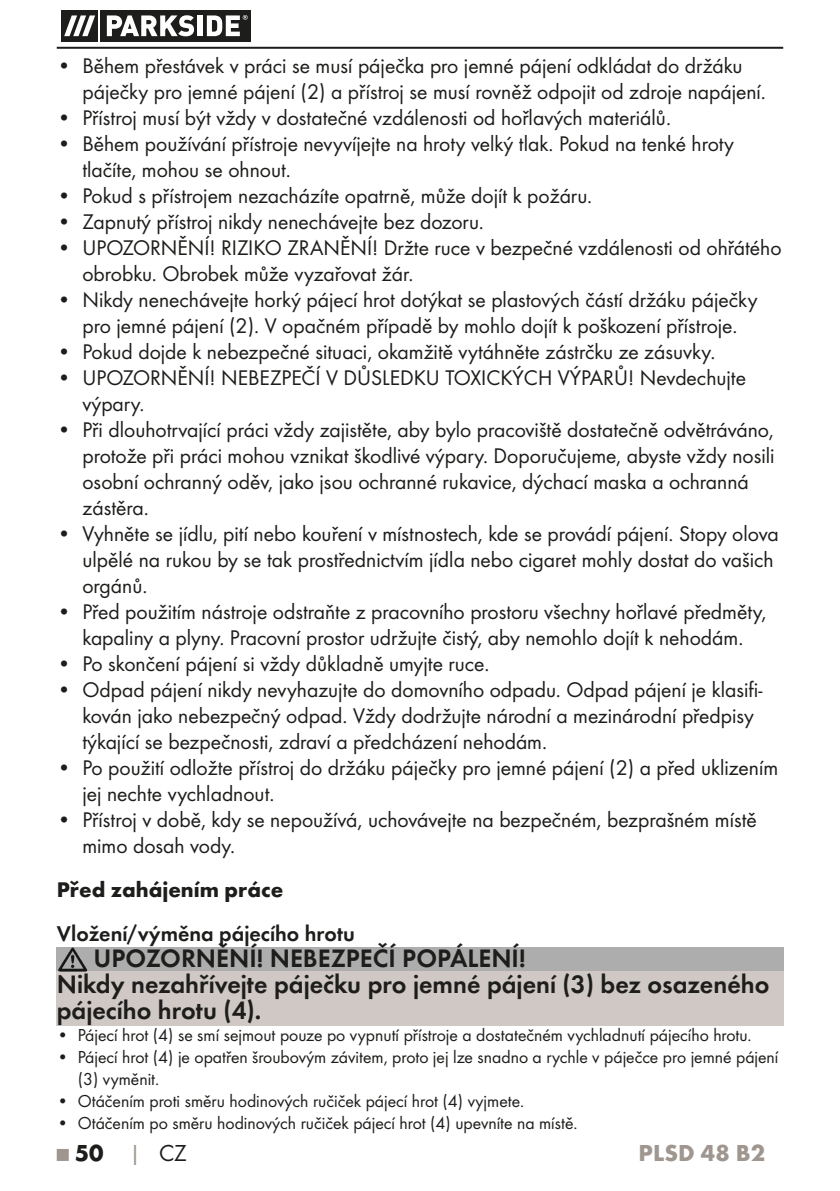
<style>
.page{position:relative;width:840px;height:1191px;background:#fff}
.page>*{position:absolute;margin:0;border:0;box-sizing:border-box;transform-origin:0 0}
.t1{font:26px/26px "Futura Dem";color:#1d1d1b}
.t2{font:700 24px "Futura";color:#9f9690}
.t3{font:700 24px "Futura";color:#1d1d1b}
.t4{font:22px/26px "Futura Boo";color:#1d1d1b}
.t5{font:22px "Futura Dem";color:#1d1d1b}
.t6{font:700 22px "Futura";color:#1d1d1b}
.t7{font:18px/22px "Futura Boo";color:#1d1d1b}
.s1{font-family:"Futura Boo";font-weight:400;color:#9f9690}
.s2{font-family:"Futura Boo";font-weight:400}
</style>
<div class="page">
<hr style="left:57px;top:47px;width:725px;height:2px;background:#1d1d1b">
<svg style="left:61px;top:10px;width:190px;height:32px"></svg>
<div style="left:61px;top:10px;width:37px;height:31px;background:#1d1d1b"></div>
<div style="left:100px;top:10px;width:150px;height:31px;background:#1d1d1b"></div>
<svg style="left:64px;top:15px;width:31px;height:21px"></svg>
<svg style="left:107px;top:15px;width:87px;height:21px"></svg>
<div style="left:197px;top:15px;width:5px;height:21px;background:#fff"></div>
<svg style="left:207px;top:15px;width:40px;height:21px"></svg>
<div style="left:57px;top:1149px;width:12px;height:12px;background:#9f9690"></div>
<div style="left:57px;top:947px;width:726px;height:26px;background:#adadad"></div>
<div style="left:57px;top:971px;width:726px;height:54px;background:#cfc8c5"></div>
<img style="left:58px;top:947px;width:30px;height:25px">
<p class="t4" style="left:82px;top:51px;width:684px;text-indent:-26px">• Během přestávek v práci se musí páječka pro jemné pájení odkládat do držáku páječky pro jemné pájení (2) a přístroj se musí rovněž odpojit od zdroje napájení.</p>
<p class="t4" style="left:57px;top:103px;width:615px">• Přístroj musí být vždy v dostatečné vzdálenosti od hořlavých materiálů.</p>
<p class="t4" style="left:82px;top:129px;width:652px;text-indent:-26px">• Během používání přístroje nevyvíjejte na hroty velký tlak. Pokud na tenké hroty tlačíte, mohou se ohnout.</p>
<p class="t4" style="left:57px;top:181px;width:536px">• Pokud s přístrojem nezacházíte opatrně, může dojít k požáru.</p>
<p class="t4" style="left:57px;top:207px;width:428px">• Zapnutý přístroj nikdy nenechávejte bez dozoru.</p>
<p class="t4" style="left:82px;top:233px;width:700px;text-indent:-26px">• UPOZORNĚNÍ! RIZIKO ZRANĚNÍ! Držte ruce v bezpečné vzdálenosti od ohřátého obrobku. Obrobek může vyzařovat žár.</p>
<p class="t4" style="left:57px;top:285px;width:701px;text-align:center">• Nikdy nenechávejte horký pájecí hrot dotýkat se plastových částí držáku páječky pro jemné pájení (2). V opačném případě by mohlo dojít k poškození přístroje.</p>
<p class="t4" style="left:57px;top:337px;width:659px">• Pokud dojde k nebezpečné situaci, okamžitě vytáhněte zástrčku ze zásuvky.</p>
<p class="t4" style="left:82px;top:363px;width:664px;text-indent:-26px">• UPOZORNĚNÍ! NEBEZPEČÍ V DŮSLEDKU TOXICKÝCH VÝPARŮ! Nevdechujte výpary.</p>
<p class="t4" style="left:82px;top:415px;width:693px;text-indent:-26px">• Při dlouhotrvající práci vždy zajistěte, aby bylo pracoviště dostatečně odvětráváno, protože při práci mohou vznikat škodlivé výpary. Doporučujeme, abyste vždy nosili osobní ochranný oděv, jako jsou ochranné rukavice, dýchací maska a ochranná zástěra.</p>
<p class="t4" style="left:82px;top:519px;width:697px;text-indent:-26px">• Vyhněte se jídlu, pití nebo kouření v místnostech, kde se provádí pájení. Stopy olova ulpělé na rukou by se tak prostřednictvím jídla nebo cigaret mohly dostat do vašich orgánů.</p>
<p class="t4" style="left:57px;top:597px;width:710px;text-align:center">• Před použitím nástroje odstraňte z pracovního prostoru všechny hořlavé předměty, kapaliny a plyny. Pracovní prostor udržujte čistý, aby nemohlo dojít k nehodám.</p>
<p class="t4" style="left:57px;top:649px;width:434px">• Po skončení pájení si vždy důkladně umyjte ruce.</p>
<p class="t4" style="left:82px;top:675px;width:681px;text-indent:-26px">• Odpad pájení nikdy nevyhazujte do domovního odpadu. Odpad pájení je klasifi&shy;kován jako nebezpečný odpad. Vždy dodržujte národní a mezinárodní předpisy týkající se bezpečnosti, zdraví a předcházení nehodám.</p>
<p class="t4" style="left:82px;top:753px;width:696px;text-indent:-26px">• Po použití odložte přístroj do držáku páječky pro jemné pájení (2) a před uklizením jej nechte vychladnout.</p>
<p class="t4" style="left:82px;top:805px;width:675px;text-indent:-26px">• Přístroj v době, kdy se nepoužívá, uchovávejte na bezpečném, bezprašném místě mimo dosah vody.</p>
<p class="t6" style="left:57px;top:873px;width:228px">Před zahájením práce</p>
<p class="t5" style="left:57px;top:917px;width:299px">Vložení/výměna pájecího hrotu</p>
<p class="t1" style="left:57px;top:943px;width:713px;text-indent:37px">UPOZORNĚNÍ! NEBEZPEČÍ POPÁLENÍ!<br>Nikdy nezahřívejte páječku pro jemné pájení (3) bez osazeného pájecího hrotu (4).</p>
<p class="t7" style="left:57px;top:1023px;width:696px">• Pájecí hrot (4) se smí sejmout pouze po vypnutí přístroje a dostatečném vychladnutí pájecího hrotu.</p>
<p class="t7" style="left:78px;top:1045px;width:701px;text-indent:-21px">• Pájecí hrot (4) je opatřen šroubovým závitem, proto jej lze snadno a rychle v páječce pro jemné pájení (3) vyměnit.</p>
<p class="t7" style="left:57px;top:1089px;width:468px">• Otáčením proti směru hodinových ručiček pájecí hrot (4) vyjmete.</p>
<p class="t7" style="left:57px;top:1111px;width:522px">• Otáčením po směru hodinových ručiček pájecí hrot (4) upevníte na místě.</p>
<p class="t3" style="left:75px;top:1135px;width:113px">50 <span class="s1">|</span> <span class="s2">CZ</span></p>
<p class="t2" style="left:638px;top:1135px;width:128px">PLSD 48 B2</p>
</div>
